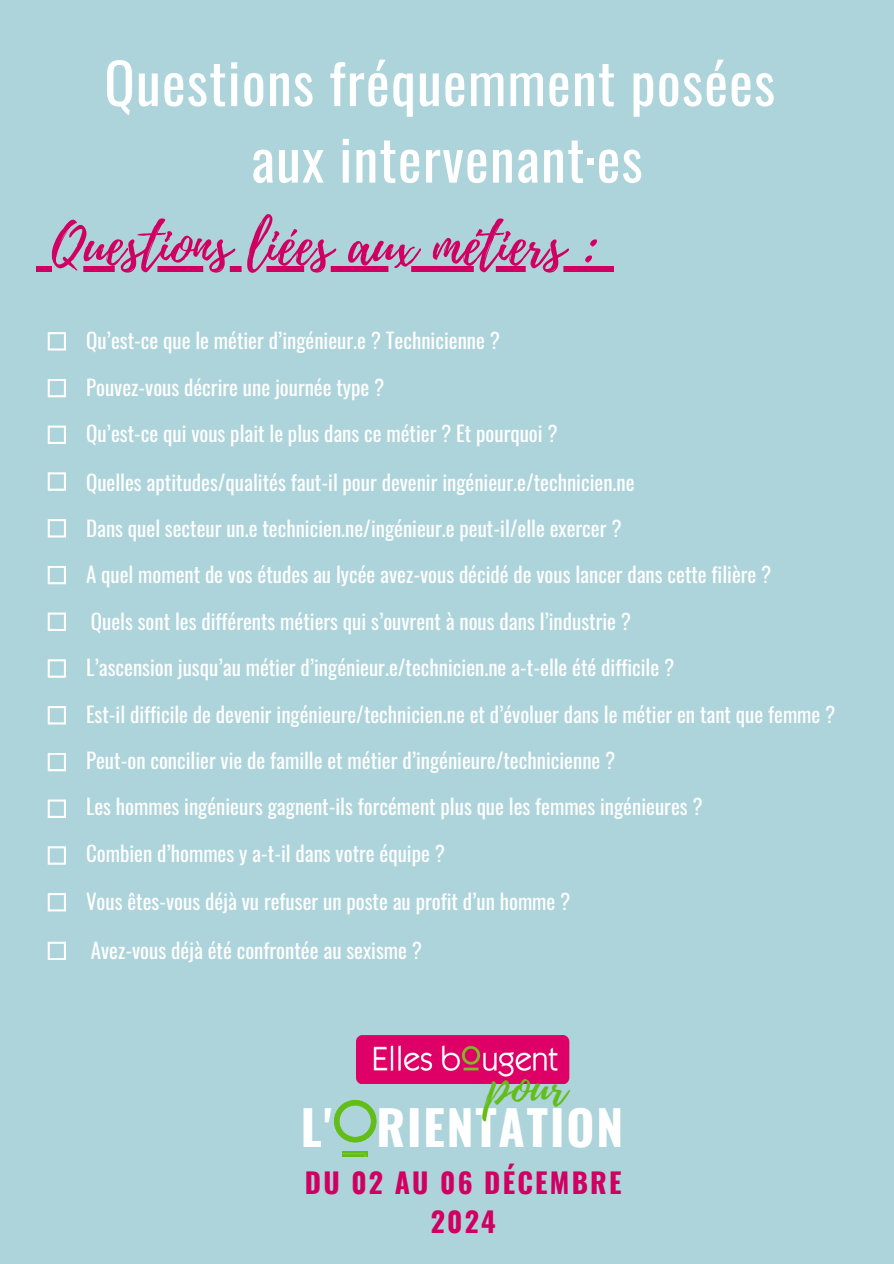
<style>
.page{position:relative;width:894px;height:1264px;background:#fff}
.page>*{position:absolute;margin:0;border:0;box-sizing:border-box;transform-origin:0 0}
.t1{font:57px "Playlist Script";color:#d00063}
.t2{font:56.4px/76.5px "Oswald";letter-spacing:.02em;color:#fff;text-align:center}
.t3{font:48.45px "Playlist Script";color:#62bd19}
.t4{font:700 47.85px "Oswald";letter-spacing:.04em;color:#fff}
.t5{font:700 27.75px/38.7px "Oswald";letter-spacing:.08em;color:#d00063;text-align:center}
.t6{font:21px "Oswald";color:#fff}
</style>
<div class="page">
<div style="left:0;top:0;width:893px;height:1263px;background:#add4db"></div>
<svg style="left:48px;top:799px;width:18px;height:19px"></svg>
<svg style="left:48px;top:612px;width:18px;height:19px"></svg>
<svg style="left:48px;top:753px;width:18px;height:18px"></svg>
<svg style="left:48px;top:566px;width:18px;height:18px"></svg>
<svg style="left:48px;top:425px;width:18px;height:19px"></svg>
<svg style="left:48px;top:893px;width:18px;height:18px"></svg>
<svg style="left:48px;top:706px;width:18px;height:18px"></svg>
<svg style="left:48px;top:519px;width:18px;height:18px"></svg>
<svg style="left:48px;top:379px;width:18px;height:18px"></svg>
<svg style="left:48px;top:846px;width:18px;height:18px"></svg>
<svg style="left:48px;top:659px;width:18px;height:18px"></svg>
<svg style="left:48px;top:472px;width:18px;height:19px"></svg>
<svg style="left:48px;top:332px;width:18px;height:18px"></svg>
<svg style="left:48px;top:941px;width:18px;height:19px"></svg>
<div style="left:36px;top:266px;width:16px;height:6px;background:#d00063"></div>
<svg style="left:83px;top:266px;width:515px;height:6px;fill:#d00063"></svg>
<div style="left:598px;top:266px;width:16px;height:6px;background:#d00063"></div>
<img style="left:356px;top:1035px;width:213px;height:48px">
<svg style="left:334px;top:1099px;width:42px;height:43px"></svg>
<div style="left:342px;top:1151px;width:25px;height:5px;background:#62bd19"></div>
<svg style="left:342px;top:1153px;width:23px;height:3px"></svg>
<h3 class="t2" style="left:104px;top:42px;width:672px">Questions fréquemment posées aux intervenant·es</h3>
<p class="t1" style="left:52px;top:204px;width:548px">Questions liées aux métiers :</p>
<h3 class="t6" style="left:86px;top:324px;width:415px">Qu’est-ce que le métier d’ingénieur.e ? Technicienne ?</h3>
<p class="t6" style="left:86px;top:370px;width:300px">Pouvez-vous décrire une journée type ?</p>
<p class="t6" style="left:86px;top:417px;width:473px">Qu’est-ce qui vous plait le plus dans ce métier ? Et pourquoi ?</p>
<p class="t6" style="left:86px;top:465px;width:550px">Quelles aptitudes/qualités faut-il pour devenir ingénieur.e/technicien.ne</p>
<p class="t6" style="left:86px;top:512px;width:537px">Dans quel secteur un.e technicien.ne/ingénieur.e peut-il/elle exercer ?</p>
<p class="t6" style="left:86px;top:558px;width:686px">A quel moment de vos études au lycée avez-vous décidé de vous lancer dans cette filière ?</p>
<p class="t6" style="left:91px;top:604px;width:541px">Quels sont les différents métiers qui s’ouvrent à nous dans l’industrie ?</p>
<p class="t6" style="left:86px;top:651px;width:589px">L’ascension jusqu’au métier d’ingénieur.e/technicien.ne a-t-elle été difficile ?</p>
<p class="t6" style="left:86px;top:697px;width:750px">Est-il difficile de devenir ingénieure/technicien.ne et d’évoluer dans le métier en tant que femme ?</p>
<p class="t6" style="left:86px;top:744px;width:530px">Peut-on concilier vie de famille et métier d’ingénieure/technicienne ?</p>
<p class="t6" style="left:86px;top:790px;width:618px">Les hommes ingénieurs gagnent-ils forcément plus que les femmes ingénieures ?</p>
<p class="t6" style="left:86px;top:837px;width:360px">Combien d’hommes y a-t-il dans votre équipe ?</p>
<p class="t6" style="left:86px;top:885px;width:486px">Vous êtes-vous déjà vu refuser un poste au profit d’un homme ?</p>
<p class="t6" style="left:91px;top:934px;width:333px">Avez-vous déjà été confrontée au sexisme ?</p>
<h1 class="t3" style="left:487px;top:1052px;width:81px">pour</h1>
<h2 class="t4" style="left:301px;top:1090px;width:324px">L' RIENTATION</h2>
<h3 class="t5" style="left:305px;top:1162px;width:318px">DU 02 AU 06 DÉCEMBRE<br>2024</h3>
</div>
